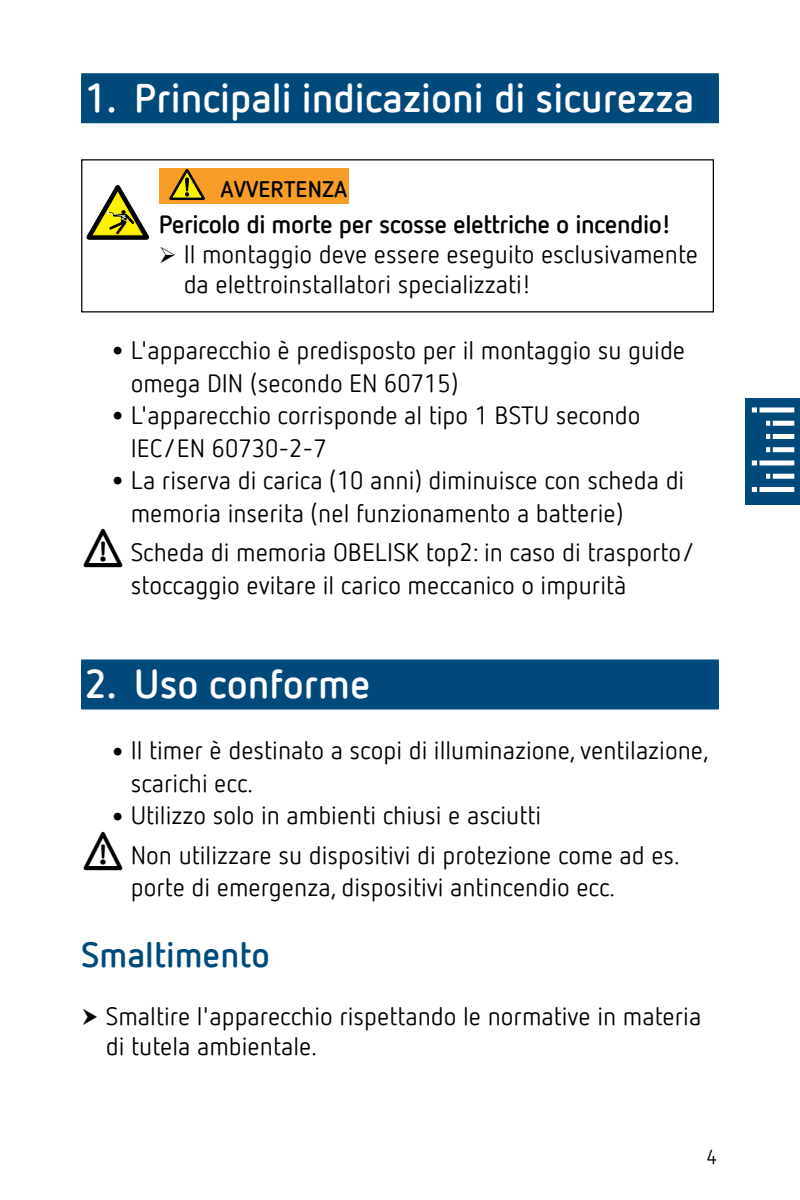
<style>
.page{position:relative;width:800px;height:1200px;background:#fff}
.page>*{position:absolute;margin:0;border:0;box-sizing:border-box;transform-origin:0 0}
.t1{font:700 40px "Netto Offc Pro";color:#fff}
.t2{font:700 35px "Netto Offc Pro";color:#004a7b}
.t3{font:25px/32.5px "Netto Offc Pro";color:#000}
.t4{font:700 25px "Netto Offc Pro";letter-spacing:-.02em;color:#000}
.t5{font:700 22.5px "Netto Offc Pro";color:#000}
.t6{font:20px "Netto Offc Pro";color:#000}
.s1{font-size:45px}
</style>
<div class="page">
<div style="left:745px;top:398px;width:55px;height:106px;background:#004a7b"></div>
<div style="left:752px;top:407px;width:42px;height:5px;background:#fff"></div>
<div style="left:766px;top:421px;width:28px;height:5px;background:#fff"></div>
<div style="left:766px;top:434px;width:28px;height:5px;background:#fff"></div>
<div style="left:766px;top:447px;width:28px;height:5px;background:#fff"></div>
<div style="left:766px;top:474px;width:28px;height:5px;background:#fff"></div>
<div style="left:752px;top:460px;width:42px;height:5px;background:#fff"></div>
<div style="left:752px;top:487px;width:42px;height:5px;background:#fff"></div>
<hr style="left:757px;top:406px;width:3px;height:92px;background:#004a7b">
<hr style="left:770px;top:419px;width:3px;height:36px;background:#004a7b">
<hr style="left:770px;top:470px;width:3px;height:14px;background:#004a7b">
<div style="left:81px;top:73px;width:638px;height:50px;background:#004a7b"></div>
<div style="left:81px;top:659px;width:638px;height:50px;background:#004a7b"></div>
<svg style="left:86px;top:185px;width:63px;height:54px"></svg>
<div style="left:159px;top:168px;width:190px;height:35px;background:#f99d29"></div>
<svg style="left:169px;top:169px;width:36px;height:31px"></svg>
<div style="left:185px;top:178px;width:4px;height:13px;border:1px solid #000"></div>
<h1 class="t1" style="left:85px;top:71px;width:611px">1. Principali indicazioni di sicurezza</h1>
<p class="t5" style="left:221px;top:174px;width:128px">AVVERTENZA</p>
<p class="t4" style="left:159px;top:208px;width:514px">Pericolo di morte per scosse elettriche o incendio!</p>
<p class="t3" style="left:184px;top:239px;width:516px;line-height:30px">Il montaggio deve essere eseguito esclusivamente da elettroinstallatori specializzati!</p>
<p class="t3" style="left:131px;top:333px;width:556px;text-indent:-25px"><span class="s1">•</span>L'apparecchio è predisposto per il montaggio su guide omega DIN (secondo EN 60715)</p>
<p class="t3" style="left:131px;top:398px;width:511px;text-indent:-25px"><span class="s1">•</span>L'apparecchio corrisponde al tipo 1 BSTU secondo<br>IEC/EN 60730-2-7</p>
<p class="t3" style="left:131px;top:463px;width:555px;text-indent:-25px"><span class="s1">•</span>La riserva di carica (10 anni) diminuisce con scheda di memoria inserita (nel funzionamento a batterie)</p>
<p class="t3" style="left:131px;top:535px;width:566px">Scheda di memoria OBELISK top2: in caso di trasporto/ stoccaggio evitare il carico meccanico o impurità</p>
<h1 class="t1" style="left:85px;top:658px;width:287px">2. Uso conforme</h1>
<p class="t3" style="left:131px;top:733px;width:579px;text-indent:-25px"><span class="s1">•</span>Il timer è destinato a scopi di illuminazione, ventilazione, scarichi ecc.</p>
<p class="t3" style="left:131px;top:795px;width:551px;line-height:39.5px;text-indent:-25px"><span class="s1">•</span>Utilizzo solo in ambienti chiusi e asciutti<br>Non utilizzare su dispositivi di protezione come ad es.</p>
<p class="t3" style="left:131px;top:870px;width:486px">porte di emergenza, dispositivi antincendio ecc.</p>
<h2 class="t2" style="left:81px;top:931px;width:190px">Smaltimento</h2>
<p class="t3" style="left:106px;top:1000px;width:597px;line-height:30px">Smaltire l'apparecchio rispettando le normative in materia di tutela ambientale.</p>
<p class="t6" style="left:707px;top:1144px;width:12px">4</p>
</div>
